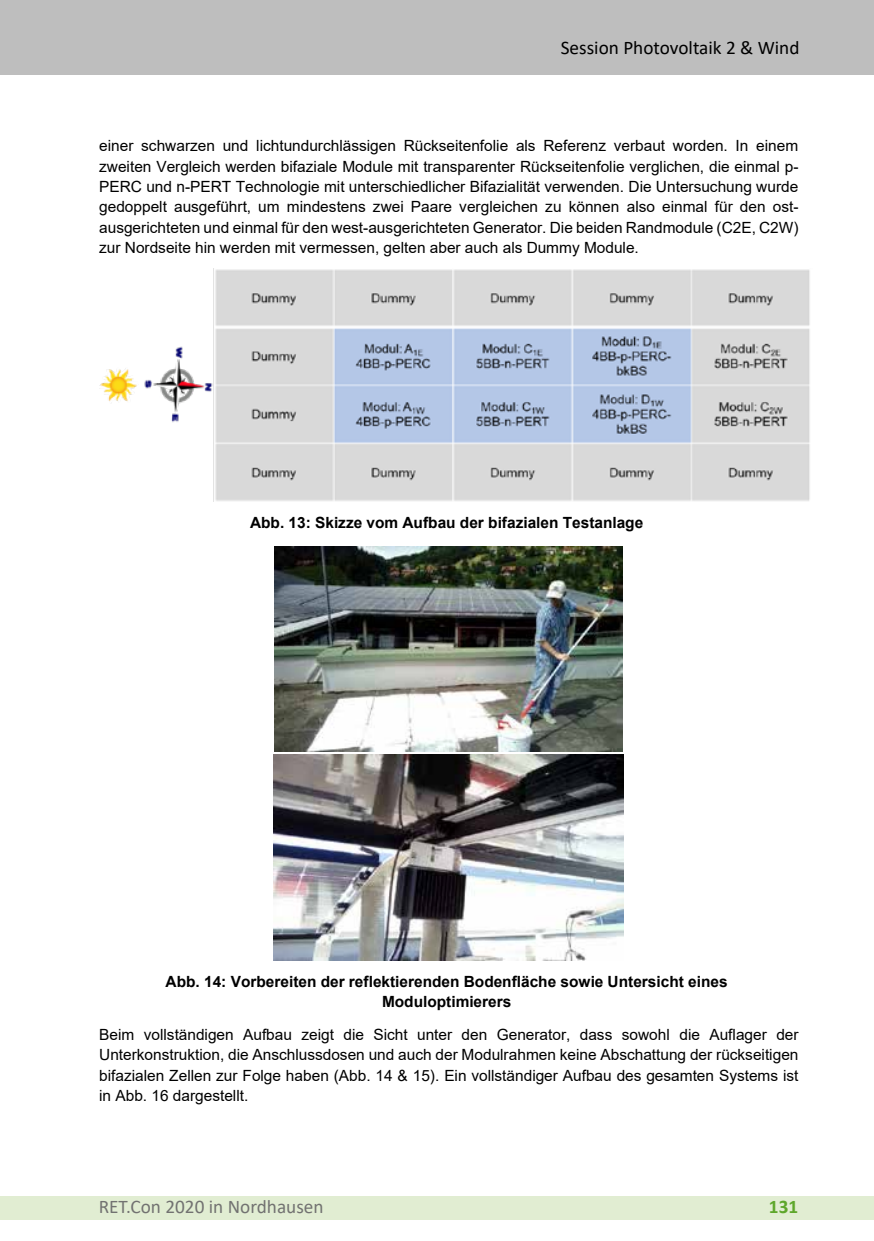
<style>
.page{position:relative;width:874px;height:1241px;background:#fff}
.page>*{position:absolute;margin:0;border:0;box-sizing:border-box;transform-origin:0 0}
.t1{font:19.25px "Calibri";color:#000}
.t2{font:19.25px "Calibri";color:#727271}
.t3{font:700 19.25px "Calibri";color:#5ea72b}
.t4{font:15.4px/20.3px "Arial";color:#000;text-align:justify}
.t5{font:700 15.4px/20.5px "Arial";color:#000;text-align:center}
</style>
<div class="page">
<div style="left:0;top:1196px;width:873px;height:23px;background:#e1edd2"></div>
<div style="left:0;top:0;width:873px;height:74px;background:#bebebe"></div>
<img style="left:99px;top:268px;width:711px;height:233px">
<img style="left:274px;top:546px;width:348px;height:205px">
<img style="left:273px;top:754px;width:350px;height:206px">
<p class="t1" style="left:560px;top:34px;width:240px">Session Photovoltaik 2 &amp; Wind</p>
<p class="t4" style="left:99px;top:135px;width:700px">einer schwarzen und lichtundurchlässigen Rückseitenfolie als Referenz verbaut worden. In einem zweiten Vergleich werden bifaziale Module mit transparenter Rückseitenfolie verglichen, die einmal p-PERC und n-PERT Technologie mit unterschiedlicher Bifazialität verwenden. Die Untersuchung wurde gedoppelt ausgeführt, um mindestens zwei Paare vergleichen zu können also einmal für den ost&shy;ausgerichteten und einmal für den west-ausgerichteten Generator. Die beiden Randmodule (C2E, C2W) zur Nordseite hin werden mit vermessen, gelten aber auch als Dummy Module.</p>
<p class="t5" style="left:250px;top:512px;width:394px">Abb. 13: Skizze vom Aufbau der bifazialen Testanlage</p>
<p class="t5" style="left:165px;top:971px;width:563px">Abb. 14: Vorbereiten der reflektierenden Bodenfläche sowie Untersicht eines<br>Moduloptimierers</p>
<p class="t4" style="left:99px;top:1024px;width:700px">Beim vollständigen Aufbau zeigt die Sicht unter den Generator, dass sowohl die Auflager der Unterkonstruktion, die Anschlussdosen und auch der Modulrahmen keine Abschattung der rückseitigen bifazialen Zellen zur Folge haben (Abb. 14 &amp; 15). Ein vollständiger Aufbau des gesamten Systems ist in Abb. 16 dargestellt.</p>
<p class="t2" style="left:99px;top:1193px;width:226px">RET.Con 2020 in Nordhausen</p>
<p class="t3" style="left:768px;top:1192px;width:31px">131</p>
</div>
